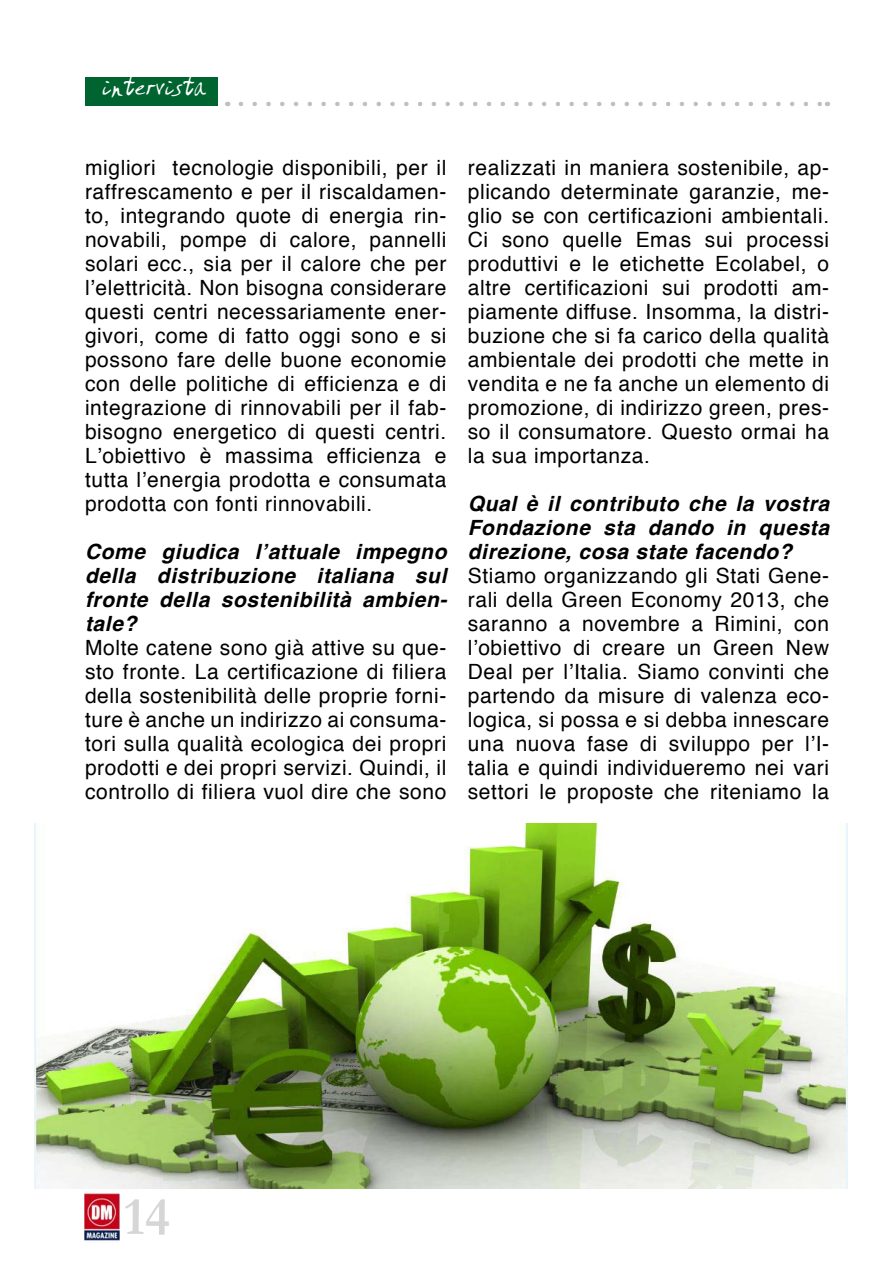
<style>
.page{position:relative;width:893px;height:1263px;background:#fff}
.page>*{position:absolute;margin:0;border:0;box-sizing:border-box;transform-origin:0 0}
.t1{font:700 54px "Garamond";color:#d6d6d6}
.t2{font:26.25px "Amano";color:#fff}
.t3{font:21px/24px "Helvetica";letter-spacing:.03em;color:#000;text-align:justify}
.t4{font:italic 700 21px/24px "Helvetica";letter-spacing:.03em;color:#000;text-align:justify}
</style>
<div class="page">
<img style="left:85px;top:1191px;width:34px;height:50px">
<div style="left:85px;top:77px;width:133px;height:28px;background:#006431"></div>
<svg style="left:228px;top:102px;width:599px;height:4px"></svg>
<svg style="left:241px;top:102px;width:579px;height:4px"></svg>
<img style="left:35px;top:824px;width:813px;height:365px">
<p class="t2" style="left:101px;top:71px;width:106px">intervista</p>
<p class="t3" style="left:85px;top:158px;width:363px">migliori tecnologie disponibili, per il raffrescamento e per il riscaldamen&shy;to, integrando quote di energia rin&shy;novabili, pompe di calore, pannelli solari ecc., sia per il calore che per l’elettricità. Non bisogna considerare questi centri necessariamente ener&shy;givori, come di fatto oggi sono e si possono fare delle buone economie con delle politiche di efficienza e di integrazione di rinnovabili per il fab&shy;bisogno energetico di questi centri.<br>L’obiettivo è massima efficienza e tutta l’energia prodotta e consumata prodotta con fonti rinnovabili.</p>
<p class="t4" style="left:85px;top:542px;width:364px">Come giudica l’attuale impegno della distribuzione italiana sul fronte della sostenibilità ambien&shy;tale?</p>
<p class="t3" style="left:85px;top:638px;width:363px">Molte catene sono già attive su que&shy;sto fronte. La certificazione di filiera della sostenibilità delle proprie forni&shy;ture è anche un indirizzo ai consuma&shy;tori sulla qualità ecologica dei propri prodotti e dei propri servizi. Quindi, il controllo di filiera vuol dire che sono</p>
<p class="t3" style="left:468px;top:158px;width:363px">realizzati in maniera sostenibile, ap&shy;plicando determinate garanzie, me&shy;glio se con certificazioni ambientali.<br>Ci sono quelle Emas sui processi produttivi e le etichette Ecolabel, o altre certificazioni sui prodotti am&shy;piamente diffuse. Insomma, la distri&shy;buzione che si fa carico della qualità ambientale dei prodotti che mette in vendita e ne fa anche un elemento di promozione, di indirizzo green, pres&shy;so il consumatore. Questo ormai ha la sua importanza.</p>
<p class="t4" style="left:468px;top:494px;width:363px">Qual è il contributo che la vostra Fondazione sta dando in questa direzione, cosa state facendo?</p>
<p class="t3" style="left:468px;top:566px;width:363px">Stiamo organizzando gli Stati Gene&shy;rali della Green Economy 2013, che saranno a novembre a Rimini, con l’obiettivo di creare un Green New Deal per l’Italia. Siamo convinti che partendo da misure di valenza eco&shy;logica, si possa e si debba innescare una nuova fase di sviluppo per l’I&shy;talia e quindi individueremo nei vari settori le proposte che riteniamo la</p>
<h1 class="t1" style="left:124px;top:1188px;width:48px">14</h1>
</div>
